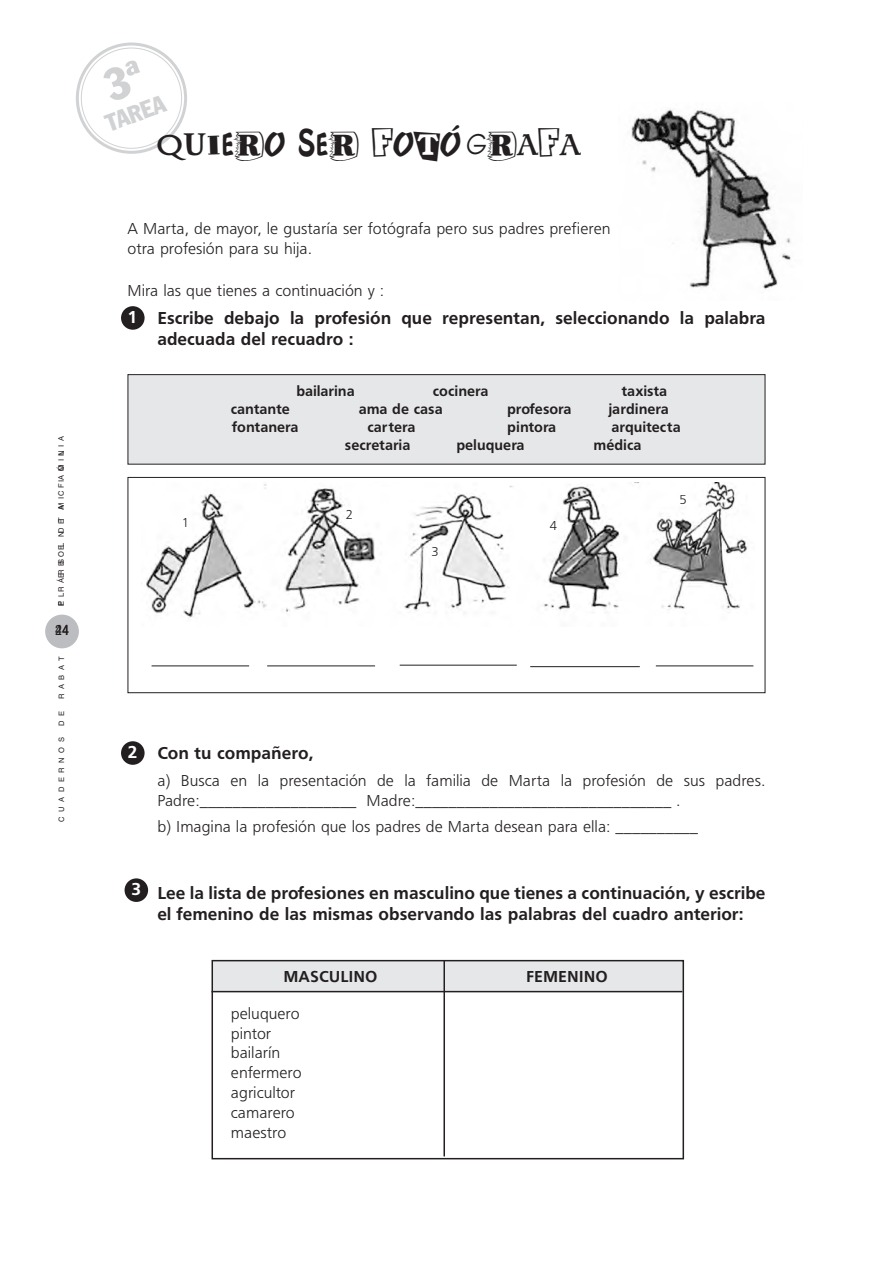
<style>
.page{position:relative;width:893px;height:1263px;background:#fff}
.page>*{position:absolute;margin:0;border:0;box-sizing:border-box;transform-origin:0 0}
.t1{font:30px "Ransom Note";color:#231f20}
.t2{font:condensed 24px "Franklin Gothic";color:#d1d2d4}
.t3{font:18px/21.6px "Frugal Sans Bold DTC";color:#231f20}
.t4{font:18px "Frugal Sans Bold DTC";color:#fff}
.t5{font:16.5px/19.8px "Frugal Sans Light DTC";color:#231f20}
.t6{font:16.5px "Frugal Sans Bold DTC";color:#231f20}
.t7{font:15px "Frugal Sans Bold DTC";color:#231f20}
.t8{font:condensed 14.25px "Helvetica Neue";color:#231f20}
.t9{font:13.5px "Frugal Sans Light DTC";color:#231f20}
.t10{font:7.5px "Helvetica";letter-spacing:.61em;color:#231f20}
.t11{font:7.5px "Helvetica";letter-spacing:1.165em;color:#231f20}
.t12{font:7.5px "Helvetica";letter-spacing:.5em;color:#231f20}
</style>
<div class="page">
<div style="left:45px;top:615px;width:34px;height:33px;background:#bcbdc0;border-radius:50%"></div>
<div style="left:128px;top:477px;width:637px;height:216px;border:1px solid #231f20"></div>
<div style="left:213px;top:961px;width:470px;height:31px;background:#e6e7e9"></div>
<img style="left:631px;top:109px;width:160px;height:180px">
<img style="left:141px;top:482px;width:607px;height:137px">
<hr style="left:152px;top:665px;width:97px;height:1px;background:#231f20">
<hr style="left:267px;top:665px;width:108px;height:1px;background:#231f20">
<hr style="left:400px;top:665px;width:117px;height:1px;background:#231f20">
<hr style="left:530px;top:666px;width:110px;height:1px;background:#231f20">
<hr style="left:656px;top:665px;width:97px;height:1px;background:#231f20">
<div style="left:212px;top:960px;width:472px;height:199px;border:2px solid #231f20"></div>
<div style="left:121px;top:306px;width:24px;height:24px;background:#231f20;border-radius:50%"></div>
<div style="left:121px;top:741px;width:24px;height:24px;background:#231f20;border-radius:50%"></div>
<div style="left:125px;top:878px;width:23px;height:24px;background:#231f20;border-radius:50%"></div>
<hr style="left:443px;top:960px;width:2px;height:196px;background:#231f20">
<hr style="left:212px;top:991px;width:470px;height:1px;background:#231f20">
<div style="left:128px;top:375px;width:637px;height:89px;background:#e6e7e9"></div>
<div style="left:128px;top:374px;width:637px;height:90px;border:1px solid #231f20"></div>
<svg style="left:76px;top:42px;width:111px;height:112px"></svg>
<p class="t12" style="left:57px;top:488px;width:53px;rotate:-90deg">FAMILIA</p>
<p class="t11" style="left:57px;top:606px;width:156px;rotate:-90deg">PRESENTACIÓN</p>
<p class="t8" style="left:55px;top:625px;width:15px">24</p>
<p class="t10" style="left:57px;top:509px;width:14px;rotate:-90deg">M I</p>
<p class="t10" style="left:57px;top:533px;width:16px;rotate:-90deg">D E</p>
<p class="t10" style="left:57px;top:583px;width:42px;rotate:-90deg">ÁRBOL</p>
<p class="t10" style="left:57px;top:606px;width:14px;rotate:-90deg">E L</p>
<p class="t8" style="left:55px;top:625px;width:8px">4</p>
<p class="t10" style="left:57px;top:699px;width:44px;rotate:-90deg">RABAT</p>
<p class="t10" style="left:57px;top:726px;width:17px;rotate:-90deg">D E</p>
<p class="t10" style="left:57px;top:822px;width:86px;rotate:-90deg">CUADERNOS</p>
<p class="t2" style="left:104px;top:116px;width:63px;rotate:-20deg">TAREA</p>
<p class="t1" style="left:157px;top:127px;width:424px">QUIERO SER FOTÓGRAFA</p>
<p class="t5" style="left:128px;top:218px;width:484px">A Marta, de mayor, le gustaría ser fotógrafa pero sus padres prefieren otra profesión para su hija.</p>
<p class="t5" style="left:128px;top:280px;width:258px">Mira las que tienes a continuación y :</p>
<p class="t3" style="left:157px;top:307px;width:610px">Escribe debajo la profesión que representan, seleccionando la palabra adecuada del recuadro :</p>
<p class="t4" style="left:128px;top:306px;width:11px">1</p>
<p class="t7" style="left:296px;top:382px;width:60px">bailarina</p>
<p class="t7" style="left:433px;top:382px;width:57px">cocinera</p>
<p class="t7" style="left:622px;top:382px;width:47px">taxista</p>
<p class="t7" style="left:231px;top:400px;width:61px">cantante</p>
<p class="t7" style="left:359px;top:400px;width:86px">ama de casa</p>
<p class="t7" style="left:507px;top:400px;width:66px">profesora</p>
<p class="t7" style="left:608px;top:400px;width:62px">jardinera</p>
<p class="t7" style="left:233px;top:418px;width:68px">fontanera</p>
<p class="t7" style="left:367px;top:418px;width:50px">cartera</p>
<p class="t7" style="left:507px;top:418px;width:51px">pintora</p>
<p class="t7" style="left:611px;top:418px;width:71px">arquitecta</p>
<p class="t7" style="left:345px;top:436px;width:67px">secretaria</p>
<p class="t7" style="left:456px;top:436px;width:70px">peluquera</p>
<p class="t7" style="left:594px;top:436px;width:50px">médica</p>
<p class="t9" style="left:182px;top:515px;width:9px">1</p>
<p class="t9" style="left:346px;top:507px;width:9px">2</p>
<p class="t9" style="left:432px;top:543px;width:9px">3</p>
<p class="t9" style="left:550px;top:517px;width:9px">4</p>
<p class="t9" style="left:679px;top:491px;width:9px">5</p>
<p class="t4" style="left:128px;top:741px;width:11px">2</p>
<p class="t3" style="left:157px;top:742px;width:158px">Con tu compañero,</p>
<p class="t5" style="left:157px;top:770px;width:610px">a) Busca en la presentación de la familia de Marta la profesión de sus padres.<br>Padre:___________________ Madre:_______________________________ .</p>
<p class="t5" style="left:157px;top:816px;width:542px">b) Imagina la profesión que los padres de Marta desean para ella: __________</p>
<p class="t3" style="left:132px;top:881px;width:635px;text-align:center"><sup>3</sup> Lee la lista de profesiones en masculino que tienes a continuación, y escribe el femenino de las mismas observando las palabras del cuadro anterior:</p>
<p class="t6" style="left:284px;top:967px;width:96px">MASCULINO</p>
<p class="t6" style="left:526px;top:967px;width:83px">FEMENINO</p>
<p class="t5" style="left:231px;top:1003px;width:72px">peluquero pintor bailarín enfermero agricultor camarero maestro</p>
</div>
